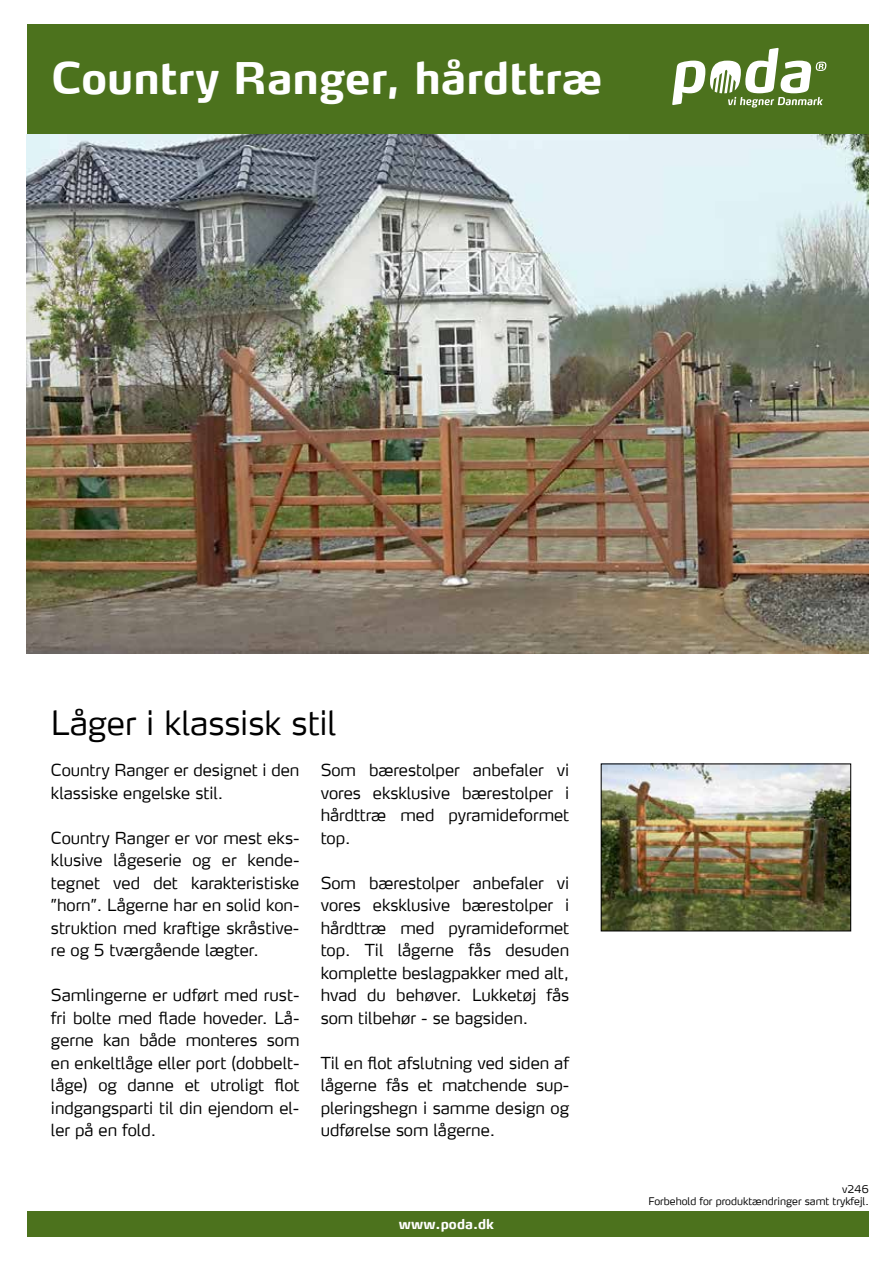
<style>
.page{position:relative;width:893px;height:1263px;background:#fff}
.page>*{position:absolute;margin:0;border:0;box-sizing:border-box;transform-origin:0 0}
.t1{font:700 43.5px "Max LF";color:#fff}
.t2{font:300 33px "Max LF";color:#000}
.t3{font:300 16.5px/22.5px "Max LF";color:#000;text-align:justify}
.t4{font:700 13.5px "Max";letter-spacing:.005em;color:#fff}
.t5{font:300 10.5px "Max";color:#000}
.t6{font:300 10.5px "Max LF";color:#000}
</style>
<div class="page">
<div style="left:27px;top:24px;width:842px;height:110px;background:#4c721d"></div>
<svg style="left:672px;top:48px;width:154px;height:60px"></svg>
<div style="left:27px;top:1211px;width:842px;height:26px;background:#4c721d"></div>
<img style="left:27px;top:134px;width:842px;height:519px">
<img style="left:603px;top:766px;width:246px;height:163px">
<div style="left:601px;top:764px;width:250px;height:167px;border:1px solid #000"></div>
<h1 class="t1" style="left:51px;top:50px;width:553px">Country Ranger, hårdttræ</h1>
<h2 class="t2" style="left:51px;top:702px;width:287px">Låger i klassisk stil</h2>
<p class="t3" style="left:51px;top:758px;width:250px">Country Ranger er designet i den klassiske engelske stil.</p>
<p class="t3" style="left:51px;top:826px;width:250px">Country Ranger er vor mest eks&shy;klusive lågeserie og er kende&shy;tegnet ved det karakteristiske ”horn”. Lågerne har en solid kon&shy;struktion med kraftige skråstive&shy;re og 5 tværgående lægter.</p>
<p class="t3" style="left:51px;top:983px;width:250px">Samlingerne er udført med rust&shy;fri bolte med flade hoveder. Lå&shy;gerne kan både monteres som en enkeltlåge eller port (dobbelt&shy;låge) og danne et utroligt flot indgangsparti til din ejendom el&shy;ler på en fold.</p>
<p class="t3" style="left:321px;top:758px;width:250px">Som bærestolper anbefaler vi vores eksklusive bærestolper i hårdttræ med pyramideformet top.</p>
<p class="t3" style="left:321px;top:871px;width:250px">Som bærestolper anbefaler vi vores eksklusive bærestolper i hårdttræ med pyramideformet top. Til lågerne fås desuden komplette beslagpakker med alt, hvad du behøver. Lukketøj fås som tilbehør - se bagsiden.</p>
<p class="t3" style="left:321px;top:1051px;width:250px">Til en flot afslutning ved siden af lågerne fås et matchende sup&shy;pleringshegn i samme design og udførelse som lågerne.</p>
<p class="t4" style="left:399px;top:1215px;width:97px">www.poda.dk</p>
<p class="t6" style="left:842px;top:1182px;width:28px">v246</p>
<p class="t5" style="left:648px;top:1194px;width:222px">Forbehold for produktændringer samt trykfejl.</p>
</div>
